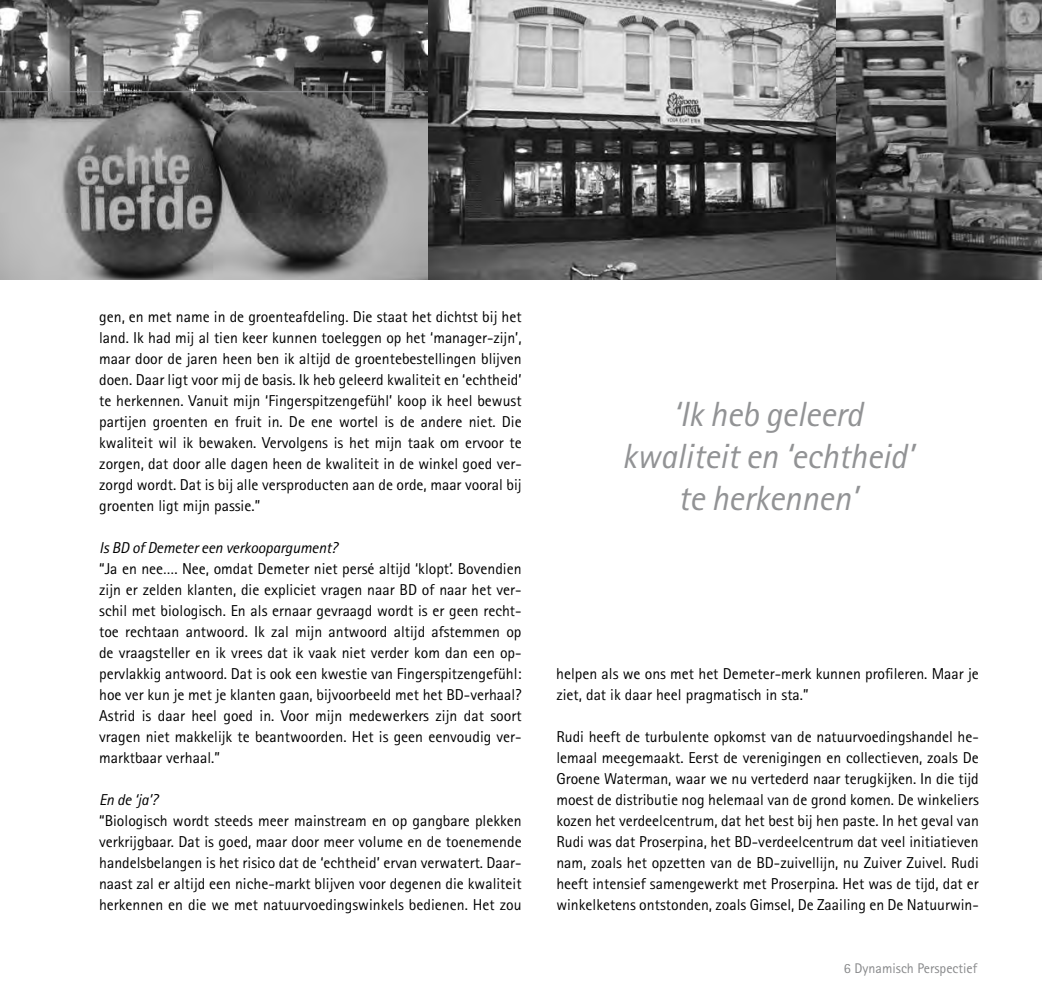
<style>
.page{position:relative;width:1042px;height:993px;background:#fff}
.page>*{position:absolute;margin:0;border:0;box-sizing:border-box;transform-origin:0 0}
.t1{font:italic 35px/42px "Rotis Sans Serif";letter-spacing:-.01em;color:#929395;text-align:center}
.t2{font:15.75px/21px "Rotis Sans Serif";color:#000;text-align:justify}
.t3{font:italic 15.75px "Rotis Sans Serif";letter-spacing:-.01em;color:#000}
.t4{font:14px "Rotis Sans Serif";color:#87888a}
</style>
<div class="page">
<img style="left:0;top:0;width:1042px;height:279px">
<hr style="left:0;top:91px;width:1042px;height:1px;background:#929395">
<p class="t2" style="left:99px;top:306px;width:424px">gen, en met name in de groenteafdeling. Die staat het dichtst bij het land. Ik had mij al tien keer kunnen toeleggen op het ‘manager-zijn’, maar door de jaren heen ben ik altijd de groentebestellingen blijven doen. Daar ligt voor mij de basis. Ik heb geleerd kwaliteit en ‘echtheid’ te herkennen. Vanuit mijn ‘Fingerspitzengefühl’ koop ik heel bewust partijen groenten en fruit in. De ene wortel is de andere niet. Die kwaliteit wil ik bewaken. Vervolgens is het mijn taak om ervoor te zorgen, dat door alle dagen heen de kwaliteit in de winkel goed ver&shy;zorgd wordt. Dat is bij alle versproducten aan de orde, maar vooral bij groenten ligt mijn passie.”</p>
<p class="t3" style="left:99px;top:538px;width:240px">Is BD of Demeter een verkoopargument?</p>
<p class="t2" style="left:99px;top:557px;width:424px">“Ja en nee…. Nee, omdat Demeter niet persé altijd ‘klopt’. Bovendien zijn er zelden klanten, die expliciet vragen naar BD of naar het ver&shy;schil met biologisch. En als ernaar gevraagd wordt is er geen recht&shy;toe rechtaan antwoord. Ik zal mijn antwoord altijd afstemmen op de vraagsteller en ik vrees dat ik vaak niet verder kom dan een op&shy;pervlakkig antwoord. Dat is ook een kwestie van Fingerspitzengefühl: hoe ver kun je met je klanten gaan, bijvoorbeeld met het BD-verhaal?<br>Astrid is daar heel goed in. Voor mijn medewerkers zijn dat soort vragen niet makkelijk te beantwoorden. Het is geen eenvoudig ver&shy;marktbaar verhaal.”</p>
<p class="t3" style="left:99px;top:790px;width:60px">En de ‘ja’?</p>
<p class="t2" style="left:99px;top:809px;width:424px">“Biologisch wordt steeds meer mainstream en op gangbare plekken verkrijgbaar. Dat is goed, maar door meer volume en de toenemende handelsbelangen is het risico dat de ‘echtheid’ ervan verwatert. Daar&shy;naast zal er altijd een niche-markt blijven voor degenen die kwaliteit herkennen en die we met natuurvoedingswinkels bedienen. Het zou</p>
<h1 class="t1" style="left:622px;top:393px;width:293px">‘Ik heb geleerd kwaliteit en ‘echtheid’ te herkennen’</h1>
<p class="t2" style="left:556px;top:662px;width:424px">helpen als we ons met het Demeter-merk kunnen profileren. Maar je ziet, dat ik daar heel pragmatisch in sta.”</p>
<p class="t2" style="left:556px;top:725px;width:424px">Rudi heeft de turbulente opkomst van de natuurvoedingshandel he&shy;lemaal meegemaakt. Eerst de verenigingen en collectieven, zoals De Groene Waterman, waar we nu vertederd naar terugkijken. In die tijd moest de distributie nog helemaal van de grond komen. De winkeliers kozen het verdeelcentrum, dat het best bij hen paste. In het geval van Rudi was dat Proserpina, het BD-verdeelcentrum dat veel initiatieven nam, zoals het opzetten van de BD-zuivellijn, nu Zuiver Zuivel. Rudi heeft intensief samengewerkt met Proserpina. Het was de tijd, dat er winkelketens ontstonden, zoals Gimsel, De Zaailing en De Natuurwin-</p>
<p class="t4" style="left:844px;top:959px;width:135px">6 Dynamisch Perspectief</p>
</div>
